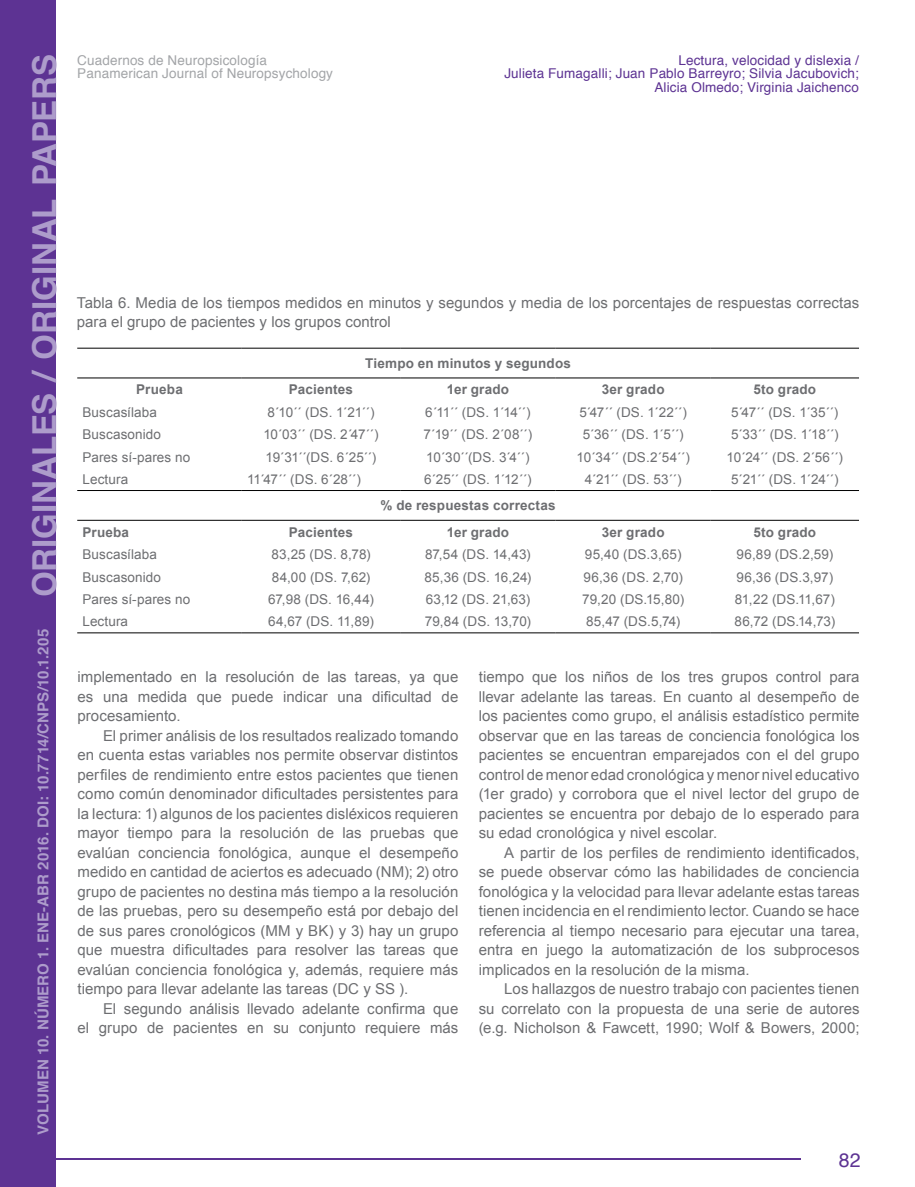
<style>
.page{position:relative;width:915px;height:1187px;background:#fff}
.page>*{position:absolute;margin:0;border:0;box-sizing:border-box;transform-origin:0 0}
.t1{font:19.5px "Helvetica";color:#5d3393}
.t2{font:15px/19.5px "Arial";letter-spacing:.005em;color:#6d6e71;text-align:justify}
.t3{font:700 15px "Helvetica";letter-spacing:.01em;color:#ad9ccb}
.t4{font:13.5px "Arial";letter-spacing:.005em;color:#6d6e71}
.t5{font:700 13.5px "Arial";letter-spacing:.015em;color:#6d6e71}
.t6{font:13.5px/13.5px "Helvetica";letter-spacing:.01em;color:#5d3393;text-align:right}
.t7{font:13.5px/13.5px "Helvetica";letter-spacing:.01em;color:#a3a5a8}
.s1{font-size:33px}
</style>
<div class="page">
<div style="left:0;top:0;width:55px;height:1186px;background:#5d3393"></div>
<hr style="left:0;top:1157px;width:800px;height:2px;background:#5d3393">
<hr style="left:77px;top:348px;width:165px;height:1px;background:#000">
<hr style="left:242px;top:348px;width:158px;height:1px;background:#000">
<hr style="left:400px;top:348px;width:155px;height:1px;background:#000">
<hr style="left:555px;top:348px;width:155px;height:1px;background:#000">
<hr style="left:710px;top:348px;width:148px;height:1px;background:#000">
<hr style="left:77px;top:377px;width:165px;height:1px;background:#000">
<hr style="left:242px;top:377px;width:158px;height:1px;background:#000">
<hr style="left:400px;top:377px;width:155px;height:1px;background:#000">
<hr style="left:555px;top:377px;width:155px;height:1px;background:#000">
<hr style="left:710px;top:377px;width:148px;height:1px;background:#000">
<hr style="left:77px;top:490px;width:165px;height:1px;background:#000">
<hr style="left:242px;top:490px;width:158px;height:1px;background:#000">
<hr style="left:400px;top:490px;width:155px;height:1px;background:#000">
<hr style="left:555px;top:490px;width:155px;height:1px;background:#000">
<hr style="left:710px;top:490px;width:148px;height:1px;background:#000">
<hr style="left:77px;top:520px;width:165px;height:1px;background:#000">
<hr style="left:242px;top:520px;width:158px;height:1px;background:#000">
<hr style="left:400px;top:520px;width:155px;height:1px;background:#000">
<hr style="left:555px;top:520px;width:155px;height:1px;background:#000">
<hr style="left:710px;top:520px;width:148px;height:1px;background:#000">
<hr style="left:77px;top:632px;width:165px;height:1px;background:#000">
<hr style="left:242px;top:632px;width:158px;height:1px;background:#000">
<hr style="left:400px;top:632px;width:155px;height:1px;background:#000">
<hr style="left:555px;top:632px;width:155px;height:1px;background:#000">
<hr style="left:710px;top:632px;width:148px;height:1px;background:#000">
<p class="t3" style="left:31px;top:1134px;width:1081px;rotate:-90deg">VOLUMEN 10. NÚMERO 1. ENE-ABR 2016. DOI: 10.7714/CNPS/10.1.205 <span class="s1">ORIGINALES / ORIGINAL PAPERS</span></p>
<p class="t7" style="left:77px;top:54px;width:257px">Cuadernos de Neuropsicología<br>Panamerican Journal of Neuropsychology</p>
<p class="t6" style="left:504px;top:54px;width:356px">Lectura, velocidad y dislexia /<br>Julieta Fumagalli; Juan Pablo Barreyro; Silvia Jacubovich;<br>Alicia Olmedo; Virginia Jaichenco</p>
<p class="t2" style="left:77px;top:293px;width:783px">Tabla 6. Media de los tiempos medidos en minutos y segundos y media de los porcentajes de respuestas correctas para el grupo de pacientes y los grupos control</p>
<p class="t5" style="left:365px;top:354px;width:207px">Tiempo en minutos y segundos</p>
<p class="t5" style="left:136px;top:380px;width:48px">Prueba</p>
<p class="t5" style="left:289px;top:380px;width:66px">Pacientes</p>
<p class="t5" style="left:446px;top:380px;width:64px">1er grado</p>
<p class="t5" style="left:601px;top:380px;width:64px">3er grado</p>
<p class="t5" style="left:753px;top:380px;width:64px">5to grado</p>
<p class="t4" style="left:82px;top:403px;width:76px">Buscasílaba</p>
<p class="t4" style="left:267px;top:403px;width:108px">8´10´´ (DS. 1´21´´)</p>
<p class="t4" style="left:425px;top:403px;width:107px">6´11´´ (DS. 1´14´´)</p>
<p class="t4" style="left:579px;top:403px;width:109px">5´47´´ (DS. 1´22´´)</p>
<p class="t4" style="left:731px;top:403px;width:109px">5´47´´ (DS. 1´35´´)</p>
<p class="t4" style="left:82px;top:425px;width:80px">Buscasonido</p>
<p class="t4" style="left:263px;top:425px;width:117px">10´03´´ (DS. 2´47´´)</p>
<p class="t4" style="left:423px;top:425px;width:110px">7´19´´ (DS. 2´08´´)</p>
<p class="t4" style="left:582px;top:425px;width:103px">5´36´´ (DS. 1´5´´)</p>
<p class="t4" style="left:730px;top:425px;width:109px">5´33´´ (DS. 1´18´´)</p>
<p class="t4" style="left:82px;top:448px;width:109px">Pares sí-pares no</p>
<p class="t4" style="left:265px;top:448px;width:112px">19´31´´(DS. 6´25´´)</p>
<p class="t4" style="left:426px;top:448px;width:105px">10´30´´(DS. 3´4´´)</p>
<p class="t4" style="left:576px;top:448px;width:115px">10´34´´ (DS.2´54´´)</p>
<p class="t4" style="left:726px;top:448px;width:118px">10´24´´ (DS. 2´56´´)</p>
<p class="t4" style="left:82px;top:470px;width:47px">Lectura</p>
<p class="t4" style="left:247px;top:470px;width:115px">11´47´´ (DS. 6´28´´)</p>
<p class="t4" style="left:424px;top:470px;width:109px">6´25´´ (DS. 1´12´´)</p>
<p class="t4" style="left:584px;top:470px;width:98px">4´21´´ (DS. 53´´)</p>
<p class="t4" style="left:731px;top:470px;width:109px">5´21´´ (DS. 1´24´´)</p>
<p class="t5" style="left:380px;top:496px;width:176px">% de respuestas correctas</p>
<p class="t5" style="left:82px;top:523px;width:48px">Prueba</p>
<p class="t5" style="left:289px;top:523px;width:66px">Pacientes</p>
<p class="t5" style="left:446px;top:523px;width:64px">1er grado</p>
<p class="t5" style="left:601px;top:523px;width:64px">3er grado</p>
<p class="t5" style="left:753px;top:523px;width:64px">5to grado</p>
<p class="t4" style="left:82px;top:545px;width:76px">Buscasílaba</p>
<p class="t4" style="left:271px;top:545px;width:101px">83,25 (DS. 8,78)</p>
<p class="t4" style="left:425px;top:545px;width:107px">87,54 (DS. 14,43)</p>
<p class="t4" style="left:584px;top:545px;width:98px">95,40 (DS.3,65)</p>
<p class="t4" style="left:736px;top:545px;width:98px">96,89 (DS.2,59)</p>
<p class="t4" style="left:82px;top:568px;width:80px">Buscasonido</p>
<p class="t4" style="left:272px;top:568px;width:100px">84,00 (DS. 7,62)</p>
<p class="t4" style="left:424px;top:568px;width:108px">85,36 (DS. 16,24)</p>
<p class="t4" style="left:583px;top:568px;width:101px">96,36 (DS. 2,70)</p>
<p class="t4" style="left:736px;top:568px;width:98px">96,36 (DS.3,97)</p>
<p class="t4" style="left:82px;top:590px;width:109px">Pares sí-pares no</p>
<p class="t4" style="left:268px;top:590px;width:107px">67,98 (DS. 16,44)</p>
<p class="t4" style="left:425px;top:590px;width:106px">63,12 (DS. 21,63)</p>
<p class="t4" style="left:582px;top:590px;width:103px">79,20 (DS.15,80)</p>
<p class="t4" style="left:734px;top:590px;width:101px">81,22 (DS.11,67)</p>
<p class="t4" style="left:82px;top:612px;width:47px">Lectura</p>
<p class="t4" style="left:268px;top:612px;width:107px">64,67 (DS. 11,89)</p>
<p class="t4" style="left:425px;top:612px;width:108px">79,84 (DS. 13,70)</p>
<p class="t4" style="left:586px;top:612px;width:95px">85,47 (DS.5,74)</p>
<p class="t4" style="left:734px;top:612px;width:102px">86,72 (DS.14,73)</p>
<p class="t2" style="left:77px;top:667px;width:382px">implementado en la resolución de las tareas, ya que es una medida que puede indicar una dificultad de procesamiento.</p>
<p class="t2" style="left:77px;top:725px;width:382px;text-indent:26px">El primer análisis de los resultados realizado tomando en cuenta estas variables nos permite observar distintos perfiles de rendimiento entre estos pacientes que tienen como común denominador dificultades persistentes para la lectura: 1) algunos de los pacientes disléxicos requieren mayor tiempo para la resolución de las pruebas que evalúan conciencia fonológica, aunque el desempeño medido en cantidad de aciertos es adecuado (NM); 2) otro grupo de pacientes no destina más tiempo a la resolución de las pruebas, pero su desempeño está por debajo del de sus pares cronológicos (MM y BK) y 3) hay un grupo que muestra dificultades para resolver las tareas que evalúan conciencia fonológica y, además, requiere más tiempo para llevar adelante las tareas (DC y SS ).</p>
<p class="t2" style="left:77px;top:998px;width:382px;text-align:right">El segundo análisis llevado adelante confirma que<br>el grupo de pacientes en su conjunto requiere más</p>
<p class="t2" style="left:478px;top:667px;width:382px">tiempo que los niños de los tres grupos control para llevar adelante las tareas. En cuanto al desempeño de los pacientes como grupo, el análisis estadístico permite observar que en las tareas de conciencia fonológica los pacientes se encuentran emparejados con el del grupo control de menor edad cronológica y menor nivel educativo (1er grado) y corrobora que el nivel lector del grupo de pacientes se encuentra por debajo de lo esperado para su edad cronológica y nivel escolar.</p>
<p class="t2" style="left:478px;top:842px;width:382px;text-indent:26px">A partir de los perfiles de rendimiento identificados, se puede observar cómo las habilidades de conciencia fonológica y la velocidad para llevar adelante estas tareas tienen incidencia en el rendimiento lector. Cuando se hace referencia al tiempo necesario para ejecutar una tarea, entra en juego la automatización de los subprocesos implicados en la resolución de la misma.</p>
<p class="t2" style="left:478px;top:979px;width:382px;text-indent:26px">Los hallazgos de nuestro trabajo con pacientes tienen su correlato con la propuesta de una serie de autores (e.g. Nicholson &amp; Fawcett, 1990; Wolf &amp; Bowers, 2000;</p>
<h1 class="t1" style="left:838px;top:1144px;width:23px">82</h1>
</div>
